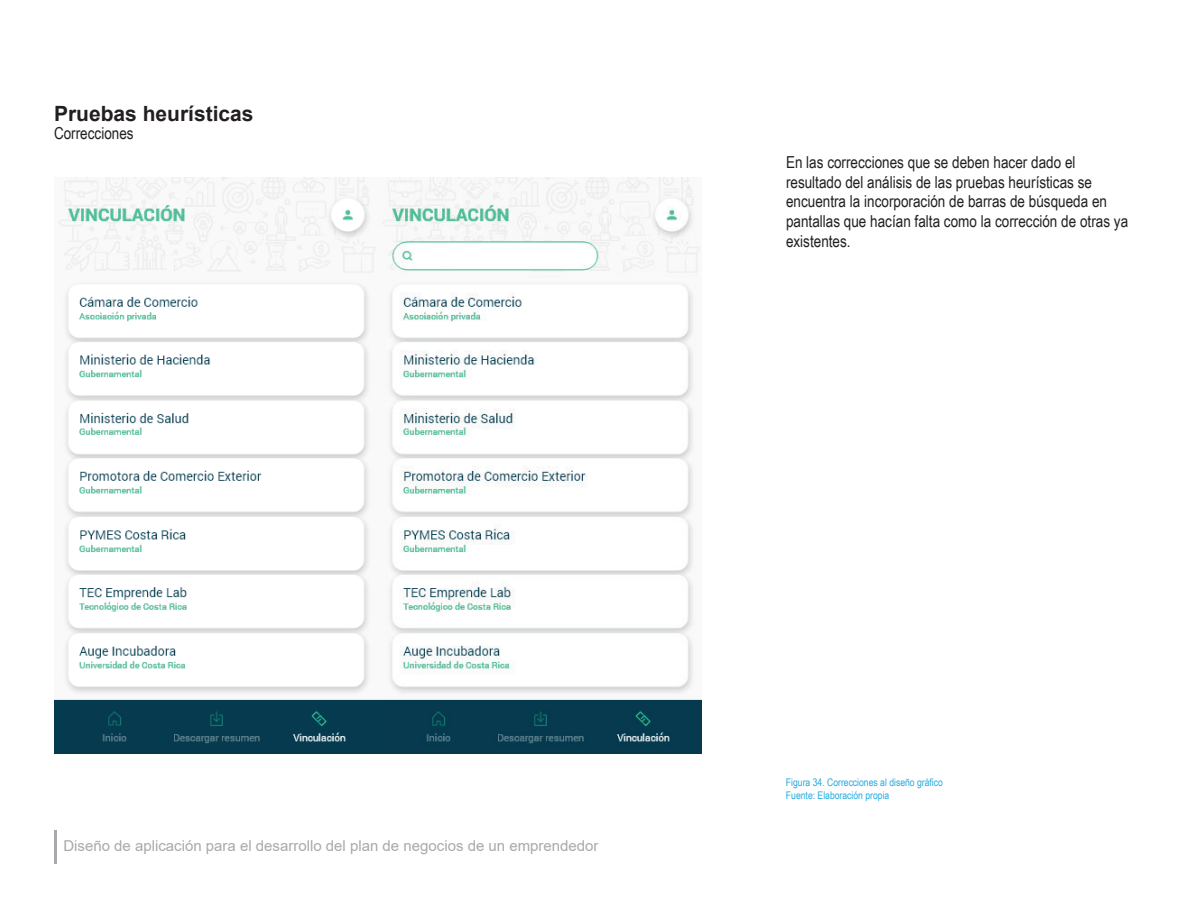
<style>
.page{position:relative;width:1188px;height:918px;background:#fff}
.page>*{position:absolute;margin:0;border:0;box-sizing:border-box;transform-origin:0 0}
.t1{font:700 21px "Arial";color:#231f20}
.t2{font:16.5px/19.8px "Arial Narrow";color:#231f20}
.t3{font:15px "Arial";color:#a8a9ad}
.t4{font:10.5px/12.6px "Arial Narrow";color:#24aae1}
</style>
<div class="page">
<hr style="left:54px;top:831px;width:3px;height:33px;background:#a8a9ad">
<img style="left:54px;top:177px;width:648px;height:576px">
<p class="t1" style="left:54px;top:98px;width:201px">Pruebas heurísticas</p>
<p class="t2" style="left:54px;top:122px;width:81px">Correcciones</p>
<p class="t2" style="left:786px;top:152px;width:344px">En las correcciones que se deben hacer dado el resultado del análisis de las pruebas heurísticas se encuentra la incorporación de barras de búsqueda en pantallas que hacían falta como la corrección de otras ya existentes.</p>
<p class="t3" style="left:63px;top:835px;width:537px">Diseño de aplicación para el desarrollo del plan de negocios de un emprendedor</p>
<p class="t4" style="left:786px;top:776px;width:158px">Figura 34. Correcciones al diseño gráfico<br>Fuente: Elaboración propia</p>
</div>
